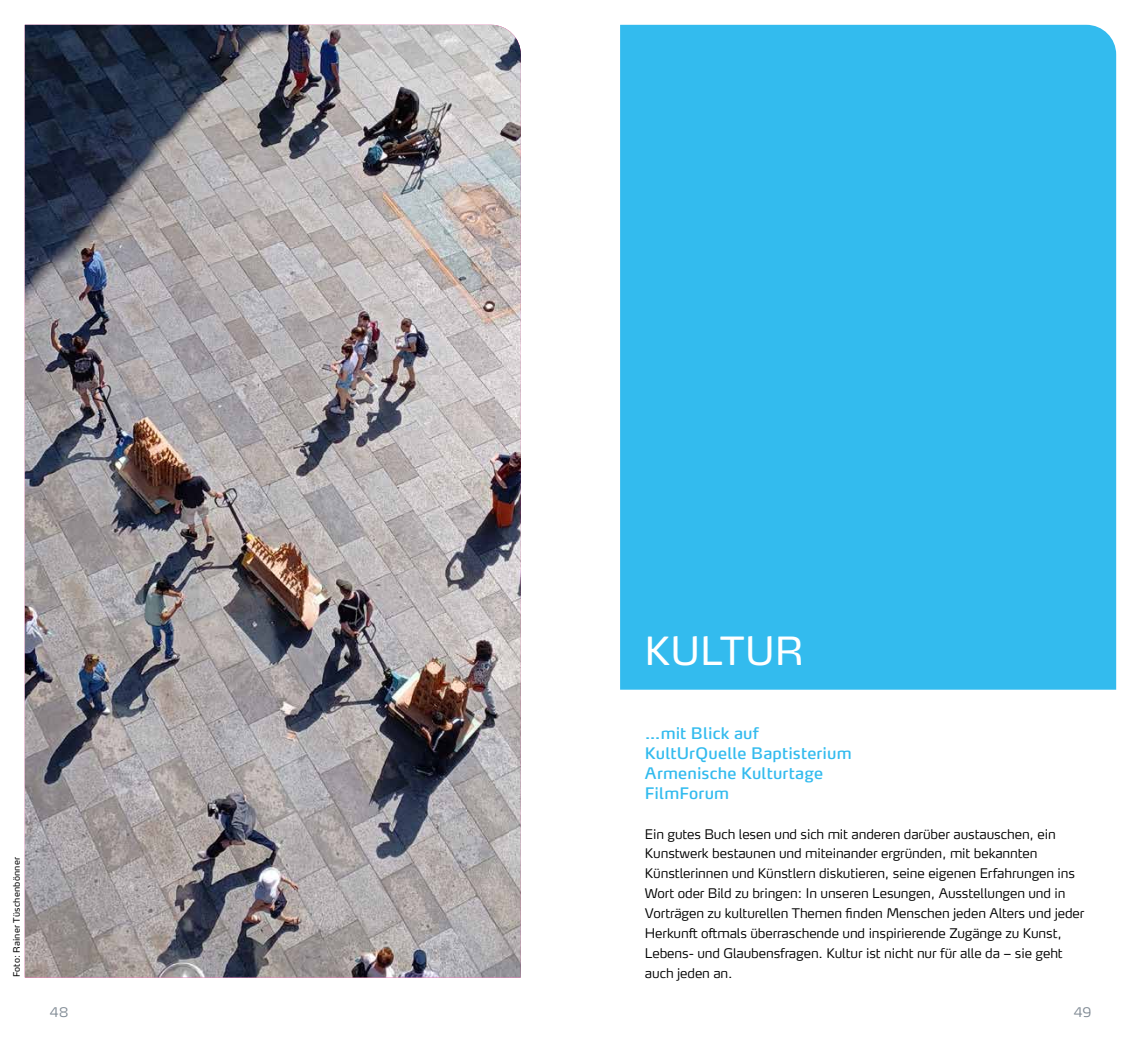
<style>
.page{position:relative;width:1141px;height:1042px;background:#fff}
.page>*{position:absolute;margin:0;border:0;box-sizing:border-box;transform-origin:0 0}
.t1{font:38.5px "Max OT";color:#fff}
.t2{font:15.75px/19.8px "Max OT";letter-spacing:.01em;color:#3be}
.t3{font:300 13.12px/19.8px "Max OT";letter-spacing:-.01em;color:#000}
.t4{font:300 13.12px "Max OT";color:#808a94}
.t5{font:8.75px "Max OT";letter-spacing:.02em;color:#000}
</style>
<div class="page">
<div style="left:620px;top:25px;width:496px;height:665px;background:#3be"></div>
<img style="left:25px;top:25px;width:496px;height:952px">
<p class="t5" style="left:11px;top:977px;width:122px;rotate:-90deg">Foto: Rainer Tüschenbönner</p>
<h1 class="t1" style="left:645px;top:627px;width:161px">KULTUR</h1>
<p class="t2" style="left:645px;top:723px;width:208px">…mit Blick auf<br>KultUrQuelle Baptisterium<br>Armenische Kulturtage<br>FilmForum</p>
<p class="t3" style="left:645px;top:824px;width:441px">Ein gutes Buch lesen und sich mit anderen darüber austauschen, ein Kunstwerk bestaunen und miteinander ergründen, mit bekannten Künstlerinnen und Künstlern diskutieren, seine eigenen Erfahrungen ins Wort oder Bild zu bringen: In unseren Lesungen, Ausstellungen und in Vorträgen zu kulturellen Themen finden Menschen jeden Alters und jeder Herkunft oftmals überraschende und inspirierende Zugänge zu Kunst, Lebens- und Glaubensfragen. Kultur ist nicht nur für alle da – sie geht auch jeden an.</p>
<p class="t4" style="left:50px;top:1004px;width:20px">48</p>
<p class="t4" style="left:1073px;top:1004px;width:19px">49</p>
</div>
